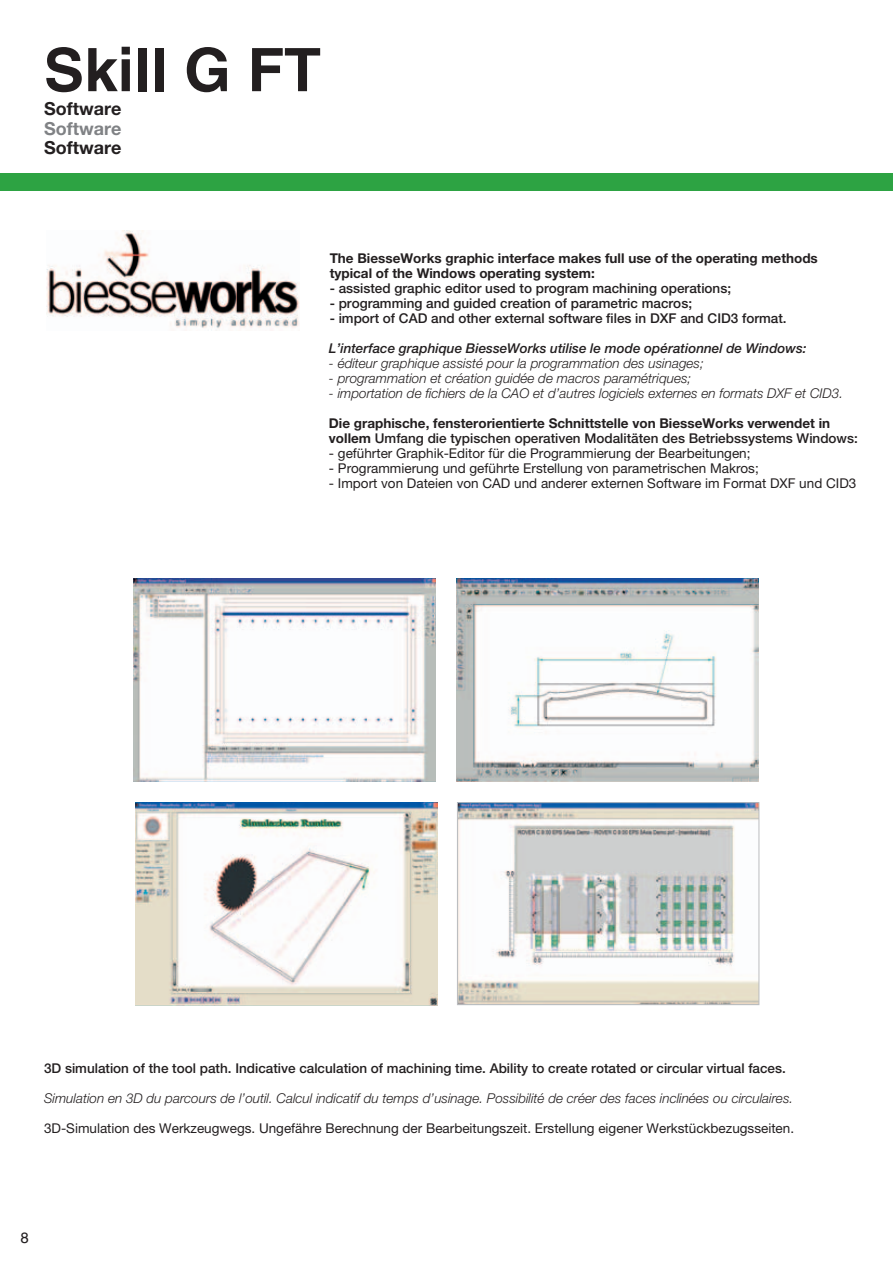
<style>
.page{position:relative;width:893px;height:1263px;background:#fff}
.page>*{position:absolute;margin:0;border:0;box-sizing:border-box;transform-origin:0 0}
.t1{font:700 60px "Helvetica Cyr";color:#231f20}
.t2{font:700 18px "Helvetica Neue";color:#231f20}
.t3{font:700 18px "Helvetica Neue";color:#808285}
.t4{font:15px "Helvetica Cyr Upright";color:#231f20}
.t5{font:italic 300 13.5px "Helvetica Neue";color:#231f20}
.t6{font:13.5px "Helvetica Neue";color:#231f20}
.t7{font:500 13.5px "Helvetica Neue";color:#231f20}
.t8{font:700 13.5px/15px "Helvetica Neue";color:#231f20}
.t9{font:italic 500 13.5px "Helvetica Neue";color:#231f20}
.s1{font-weight:500}
</style>
<div class="page">
<div style="left:0;top:174px;width:893px;height:17px;background:#2da343"></div>
<img style="left:135px;top:802px;width:302px;height:203px">
<img style="left:456px;top:578px;width:302px;height:203px">
<img style="left:134px;top:578px;width:302px;height:203px">
<img style="left:459px;top:804px;width:298px;height:199px">
<div style="left:457px;top:802px;width:302px;height:203px;border:1px solid #bcbdc0"></div>
<img style="left:46px;top:231px;width:254px;height:100px">
<h1 class="t1" style="left:44px;top:36px;width:278px">Skill G FT</h1>
<h2 class="t2" style="left:44px;top:102px;width:79px">Software</h2>
<h2 class="t3" style="left:44px;top:122px;width:79px">Software</h2>
<h2 class="t2" style="left:44px;top:141px;width:79px">Software</h2>
<p class="t8" style="left:330px;top:252px;width:490px">The BiesseWorks graphic interface makes full use of the operating methods typical of the Windows operating system:</p>
<p class="t7" style="left:330px;top:283px;width:403px">- assisted graphic editor used to program machining operations;</p>
<p class="t7" style="left:330px;top:298px;width:364px">- programming and guided creation of parametric macros;</p>
<p class="t7" style="left:330px;top:313px;width:458px">- import of CAD and other external software files in DXF and CID3 format.</p>
<p class="t9" style="left:329px;top:343px;width:479px">L’interface graphique BiesseWorks utilise le mode opérationnel de Windows:</p>
<p class="t5" style="left:329px;top:358px;width:376px">- éditeur graphique assisté pour la programmation des usinages;</p>
<p class="t5" style="left:329px;top:373px;width:364px">- programmation et création guidée de macros paramétriques;</p>
<p class="t5" style="left:329px;top:388px;width:516px">- importation de fichiers de la CAO et d’autres logiciels externes en formats DXF et CID3.</p>
<p class="t8" style="left:329px;top:417px;width:530px">Die graphische, fensterorientierte Schnittstelle von BiesseWorks verwendet in vollem <span class="s1">Umfang die typischen operativen Modalitäten des Betriebssystems Windows:</span></p>
<p class="t6" style="left:329px;top:448px;width:423px">- geführter Graphik-Editor für die Programmierung der Bearbeitungen;</p>
<p class="t6" style="left:329px;top:463px;width:431px">- Programmierung und geführte Erstellung von parametrischen Makros;</p>
<p class="t6" style="left:329px;top:478px;width:529px">- Import von Dateien von CAD und anderer externen Software im Format DXF und CID3</p>
<p class="t7" style="left:44px;top:1063px;width:743px">3D simulation of the tool path. Indicative calculation of machining time. Ability to create rotated or circular virtual faces.</p>
<p class="t5" style="left:44px;top:1093px;width:751px">Simulation en 3D du parcours de l’outil. Calcul indicatif du temps d’usinage. Possibilité de créer des faces inclinées ou circulaires.</p>
<p class="t6" style="left:44px;top:1123px;width:752px">3D-Simulation des Werkzeugwegs. Ungefähre Berechnung der Bearbeitungszeit. Erstellung eigener Werkstückbezugsseiten.</p>
<p class="t4" style="left:21px;top:1230px;width:10px">8</p>
</div>
